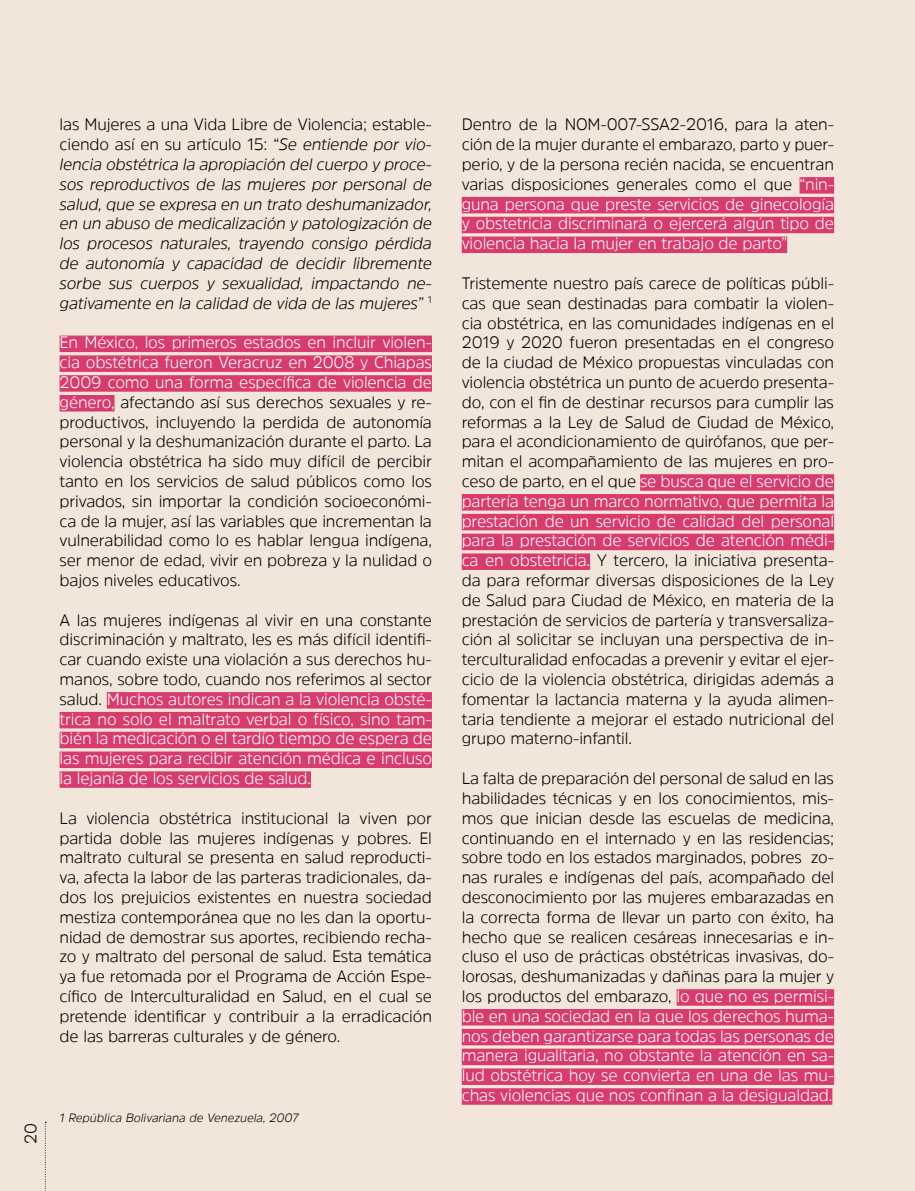
<style>
.page{position:relative;width:915px;height:1191px;background:#fff}
.page>*{position:absolute;margin:0;border:0;box-sizing:border-box;transform-origin:0 0}
.t1{font:300 16.5px/19.8px "Amsi Pro";letter-spacing:-.01em;color:#000;text-align:justify}
.t2{font:italic 300 16.5px/19.8px "Amsi Pro";letter-spacing:-.01em;color:#000;text-align:justify}
.t3{font:300 16.5px/19.8px "Amsi Pro";letter-spacing:-.01em;color:#fff;text-align:justify}
.t4{font:italic 300 12px "Amsi Pro";color:#000}
.s1{font-style:normal}
.s2{color:#fff}
.s3{color:#000}
</style>
<div class="page">
<div style="left:0;top:0;width:914px;height:1191px;background:#f2e6db"></div>
<div style="left:60px;top:335px;width:372px;height:17px;background:#d73c6f"></div>
<div style="left:60px;top:355px;width:372px;height:17px;background:#d73c6f"></div>
<div style="left:60px;top:375px;width:372px;height:17px;background:#d73c6f"></div>
<div style="left:60px;top:395px;width:54px;height:16px;background:#d73c6f"></div>
<div style="left:107px;top:692px;width:325px;height:16px;background:#d73c6f"></div>
<div style="left:60px;top:712px;width:372px;height:16px;background:#d73c6f"></div>
<div style="left:60px;top:731px;width:372px;height:17px;background:#d73c6f"></div>
<div style="left:60px;top:751px;width:372px;height:17px;background:#d73c6f"></div>
<div style="left:60px;top:771px;width:251px;height:17px;background:#d73c6f"></div>
<div style="left:799px;top:177px;width:34px;height:17px;background:#d73c6f"></div>
<div style="left:461px;top:197px;width:372px;height:16px;background:#d73c6f"></div>
<div style="left:461px;top:217px;width:372px;height:16px;background:#d73c6f"></div>
<div style="left:461px;top:236px;width:325px;height:17px;background:#d73c6f"></div>
<div style="left:640px;top:474px;width:193px;height:17px;background:#d73c6f"></div>
<div style="left:461px;top:494px;width:372px;height:16px;background:#d73c6f"></div>
<div style="left:461px;top:514px;width:372px;height:16px;background:#d73c6f"></div>
<div style="left:461px;top:533px;width:372px;height:17px;background:#d73c6f"></div>
<div style="left:461px;top:553px;width:129px;height:17px;background:#d73c6f"></div>
<div style="left:676px;top:989px;width:157px;height:16px;background:#d73c6f"></div>
<div style="left:461px;top:1009px;width:372px;height:16px;background:#d73c6f"></div>
<div style="left:461px;top:1028px;width:372px;height:17px;background:#d73c6f"></div>
<div style="left:461px;top:1048px;width:372px;height:17px;background:#d73c6f"></div>
<div style="left:461px;top:1068px;width:372px;height:17px;background:#d73c6f"></div>
<div style="left:461px;top:1088px;width:371px;height:16px;background:#d73c6f"></div>
<svg style="left:45px;top:1121px;width:1px;height:70px"></svg>
<p class="t2" style="left:60px;top:114px;width:374px"><span class="s1">las Mujeres a una Vida Libre de Violencia; estable&shy;ciendo así en su artículo 15: “</span>Se entiende por vio&shy;lencia obstétrica la apropiación del cuerpo y proce&shy;sos reproductivos de las mujeres por personal de salud, que se expresa en un trato deshumanizador, en un abuso de medicalización y patologización de los procesos naturales, trayendo consigo pérdida de autonomía y capacidad de decidir libremente sorbe sus cuerpos y sexualidad, impactando ne&shy;gativamente en la calidad de vida de las mujeres” <sup>1</sup></p>
<p class="t1" style="left:60px;top:332px;width:374px"><span class="s2">En México, los primeros estados en incluir violen&shy;cia obstétrica fueron Veracruz en 2008 y Chiapas 2009 como una forma específica de violencia de género,</span> afectando así sus derechos sexuales y re&shy;productivos, incluyendo la perdida de autonomía personal y la deshumanización durante el parto. La violencia obstétrica ha sido muy difícil de percibir tanto en los servicios de salud públicos como los privados, sin importar la condición socioeconómi&shy;ca de la mujer, así las variables que incrementan la vulnerabilidad como lo es hablar lengua indígena, ser menor de edad, vivir en pobreza y la nulidad o bajos niveles educativos.</p>
<p class="t3" style="left:60px;top:609px;width:374px"><span class="s3">A las mujeres indígenas al vivir en una constante discriminación y maltrato, les es más difícil identifi&shy;car cuando existe una violación a sus derechos hu&shy;manos, sobre todo, cuando nos referimos al sector salud.</span> Muchos autores indican a la violencia obsté&shy;trica no solo el maltrato verbal o físico, sino tam&shy;bién la medicación o el tardío tiempo de espera de las mujeres para recibir atención médica e incluso la lejanía de los servicios de salud.</p>
<p class="t1" style="left:60px;top:807px;width:374px">La violencia obstétrica institucional la viven por partida doble las mujeres indígenas y pobres. El maltrato cultural se presenta en salud reproducti&shy;va, afecta la labor de las parteras tradicionales, da&shy;dos los prejuicios existentes en nuestra sociedad mestiza contemporánea que no les dan la oportu&shy;nidad de demostrar sus aportes, recibiendo recha&shy;zo y maltrato del personal de salud. Esta temática ya fue retomada por el Programa de Acción Espe&shy;cífico de Interculturalidad en Salud, en el cual se pretende identificar y contribuir a la erradicación de las barreras culturales y de género.</p>
<p class="t1" style="left:20px;top:1143px;width:23px;rotate:-90deg">20</p>
<p class="t4" style="left:60px;top:1109px;width:241px">1 República Bolivariana de Venezuela, 2007</p>
<p class="t1" style="left:461px;top:114px;width:374px">Dentro de la NOM-007-SSA2-2016, para la aten&shy;ción de la mujer durante el embarazo, parto y puer&shy;perio, y de la persona recién nacida, se encuentran varias disposiciones generales como el que <span class="s2">“nin&shy;guna persona que preste servicios de ginecología y obstetricia discriminará o ejercerá algún tipo de violencia hacia la mujer en trabajo de parto”</span></p>
<p class="t1" style="left:461px;top:273px;width:374px">Tristemente nuestro país carece de políticas públi&shy;cas que sean destinadas para combatir la violen&shy;cia obstétrica, en las comunidades indígenas en el 2019 y 2020 fueron presentadas en el congreso de la ciudad de México propuestas vinculadas con violencia obstétrica un punto de acuerdo presenta&shy;do, con el fin de destinar recursos para cumplir las reformas a la Ley de Salud de Ciudad de México, para el acondicionamiento de quirófanos, que per&shy;mitan el acompañamiento de las mujeres en pro&shy;ceso de parto, en el que <span class="s2">se busca que el servicio de partería tenga un marco normativo, que permita la prestación de un servicio de calidad del personal para la prestación de servicios de atención médi&shy;ca en obstetricia.</span> Y tercero, la iniciativa presenta&shy;da para reformar diversas disposiciones de la Ley de Salud para Ciudad de México, en materia de la prestación de servicios de partería y transversaliza&shy;ción al solicitar se incluyan una perspectiva de in&shy;terculturalidad enfocadas a prevenir y evitar el ejer&shy;cicio de la violencia obstétrica, dirigidas además a fomentar la lactancia materna y la ayuda alimen&shy;taria tendiente a mejorar el estado nutricional del grupo materno-infantil.</p>
<p class="t1" style="left:461px;top:768px;width:374px">La falta de preparación del personal de salud en las habilidades técnicas y en los conocimientos, mis&shy;mos que inician desde las escuelas de medicina, continuando en el internado y en las residencias; sobre todo en los estados marginados, pobres zo&shy;nas rurales e indígenas del país, acompañado del desconocimiento por las mujeres embarazadas en la correcta forma de llevar un parto con éxito, ha hecho que se realicen cesáreas innecesarias e in&shy;cluso el uso de prácticas obstétricas invasivas, do&shy;lorosas, deshumanizadas y dañinas para la mujer y los productos del embarazo, <span class="s2">lo que no es permisi&shy;ble en una sociedad en la que los derechos huma&shy;nos deben garantizarse para todas las personas de manera igualitaria, no obstante la atención en sa&shy;lud obstétrica hoy se convierta en una de las mu&shy;chas violencias que nos confinan a la desigualdad.</span></p>
</div>
